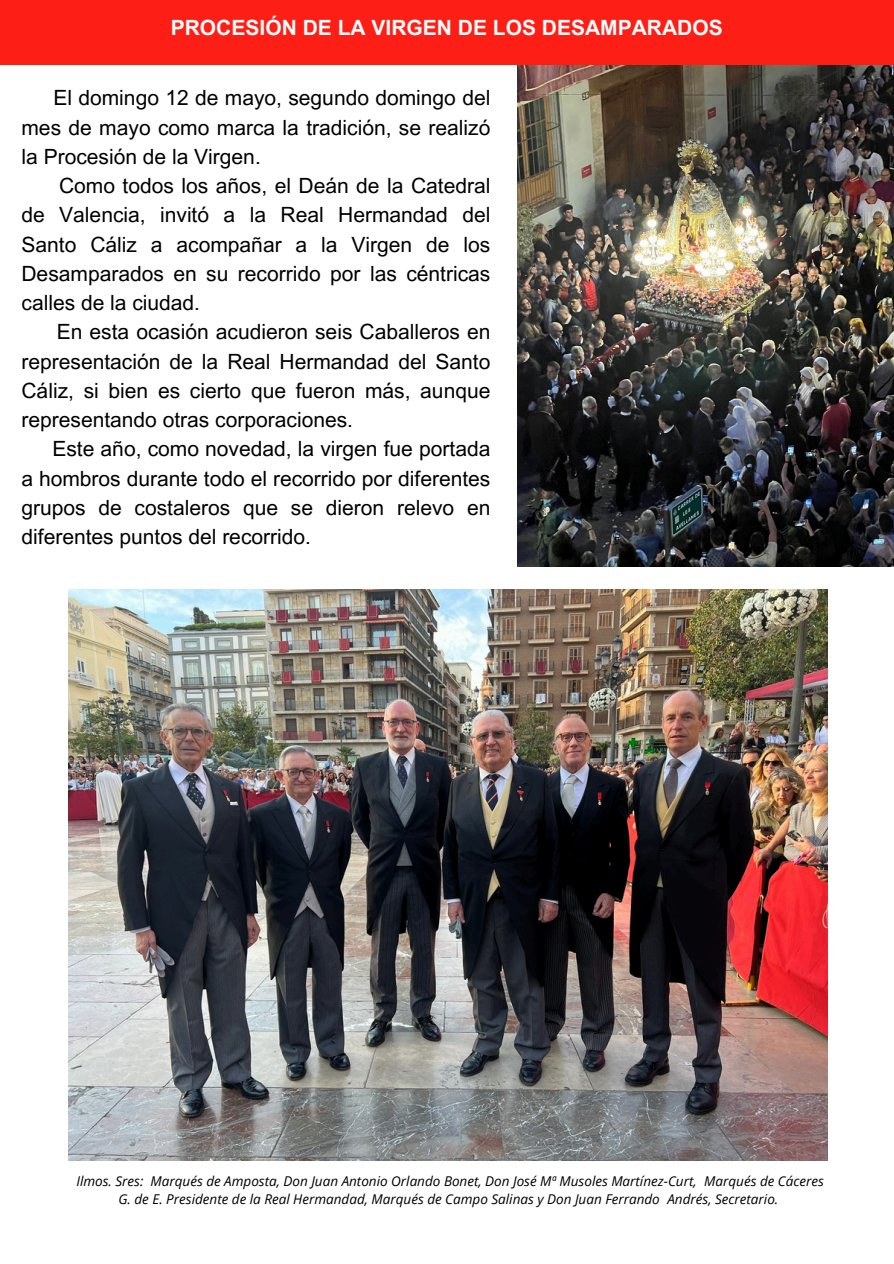
<style>
.page{position:relative;width:894px;height:1264px;background:#fff}
.page>*{position:absolute;margin:0;border:0;box-sizing:border-box;transform-origin:0 0}
.t1{font:21px "Arial MT Pro";color:#000}
.t2{font:700 21px "Arial MT Pro";color:#fdfdfd}
.t3{font:italic 13.5px/18px "Open Sans";color:#000;text-align:center}
</style>
<div class="page">
<div style="left:0;top:0;width:893px;height:65px;background:#fd1f16"></div>
<img style="left:69px;top:589px;width:758px;height:571px">
<img style="left:518px;top:65px;width:375px;height:501px">
<h1 class="t2" style="left:171px;top:20px;width:553px">PROCESIÓN DE LA VIRGEN DE LOS DESAMPARADOS</h1>
<p class="t1" style="left:53px;top:90px;width:438px">El domingo 12 de mayo, segundo domingo del</p>
<p class="t1" style="left:21px;top:119px;width:470px">mes de mayo como marca la tradición, se realizó</p>
<p class="t1" style="left:21px;top:148px;width:241px">la Procesión de la Virgen.</p>
<p class="t1" style="left:59px;top:178px;width:432px">Como todos los años, el Deán de la Catedral</p>
<p class="t1" style="left:21px;top:207px;width:470px">de Valencia, invitó a la Real Hermandad del</p>
<p class="t1" style="left:21px;top:236px;width:470px">Santo Cáliz a acompañar a la Virgen de los</p>
<p class="t1" style="left:21px;top:265px;width:470px">Desamparados en su recorrido por las céntricas</p>
<p class="t1" style="left:21px;top:295px;width:180px">calles de la ciudad.</p>
<p class="t1" style="left:57px;top:324px;width:435px">En esta ocasión acudieron seis Caballeros en</p>
<p class="t1" style="left:21px;top:353px;width:470px">representación de la Real Hermandad del Santo</p>
<p class="t1" style="left:21px;top:382px;width:470px">Cáliz, si bien es cierto que fueron más, aunque</p>
<p class="t1" style="left:21px;top:412px;width:333px">representando otras corporaciones.</p>
<p class="t1" style="left:52px;top:441px;width:439px">Este año, como novedad, la virgen fue portada</p>
<p class="t1" style="left:21px;top:470px;width:470px">a hombros durante todo el recorrido por diferentes</p>
<p class="t1" style="left:21px;top:499px;width:470px">grupos de costaleros que se dieron relevo en</p>
<p class="t1" style="left:21px;top:529px;width:291px">diferentes puntos del recorrido.</p>
<p class="t3" style="left:76px;top:1171px;width:749px">Ilmos. Sres: Marqués de Amposta, Don Juan Antonio Orlando Bonet, Don José Mª Musoles Martínez-Curt, Marqués de Cáceres<br>G. de E. Presidente de la Real Hermandad, Marqués de Campo Salinas y Don Juan Ferrando Andrés, Secretario.</p>
</div>
